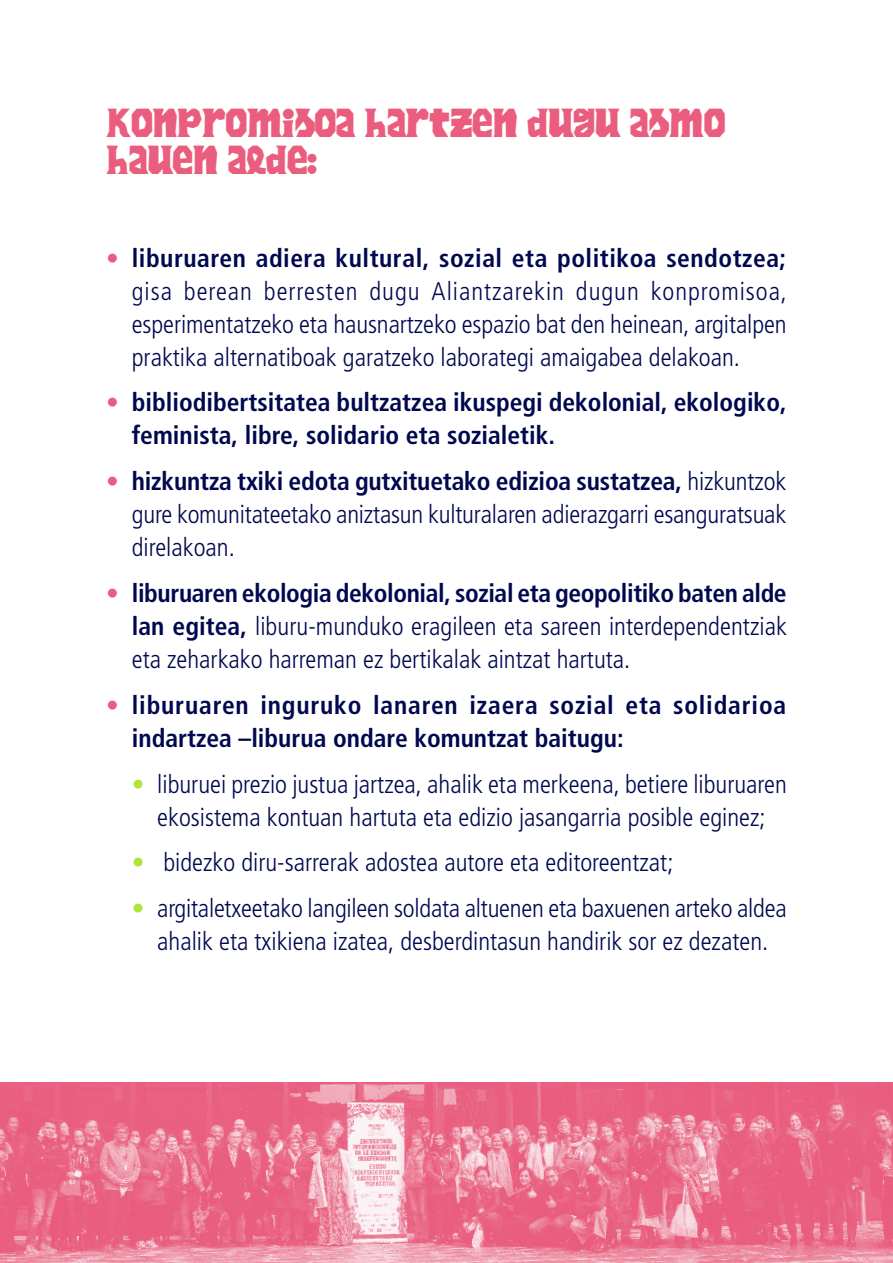
<style>
.page{position:relative;width:893px;height:1263px;background:#fff}
.page>*{position:absolute;margin:0;border:0;box-sizing:border-box;transform-origin:0 0}
.t1{font:40.5px/37.5px "Irunea";color:#eb5d7e}
.t2{font:25.5px/33px "Frutiger LT 47 Lt Cn";color:#00084f}
.t3{font:25.5px/33px "Frutiger LT 67 Bd Cn";color:#00084f}
.t4{font:25.5px/33px "Frutiger LT 67 Bd Cn";letter-spacing:.03em;color:#00084f}
.t5{font:25.5px "Frutiger LT 67 Bd Cn";letter-spacing:.02em;color:#00084f}
.s1{color:#eb5d7e}
.s2{font-family:"Frutiger LT 47 Lt Cn"}
.s3{font-family:"Frutiger LT 67 Bd Cn"}
.s4{color:#afe53a}
</style>
<div class="page">
<img style="left:0;top:1082px;width:893px;height:181px">
<h1 class="t1" style="left:106px;top:106px;width:621px">KONPROMISOA HARTZEN DUGU ASMO<br>HAUEN ALDE:</h1>
<p class="t5" style="left:106px;top:243px;width:681px"><span class="s1">•</span> liburuaren adiera kultural, sozial eta politikoa sendotzea;</p>
<p class="t2" style="left:132px;top:275px;width:657px;text-align:justify">gisa berean berresten dugu Aliantzarekin dugun konpromisoa, esperimentatzeko eta hausnartzeko espazio bat den heinean, argitalpen praktika alternatiboak garatzeko laborategi amaigabea delakoan.</p>
<p class="t3" style="left:132px;top:386px;width:656px;text-indent:-26px"><span class="s1">•</span> bibliodibertsitatea bultzatzea ikuspegi dekolonial, ekologiko, feminista, libre, solidario eta sozialetik.</p>
<p class="t3" style="left:106px;top:465px;width:681px"><span class="s1">•</span> hizkuntza txiki edota gutxituetako edizioa sustatzea, <span class="s2">hizkuntzok</span></p>
<p class="t2" style="left:132px;top:498px;width:656px">gure komunitateetako aniztasun kulturalaren adierazgarri esanguratsuak direlakoan.</p>
<p class="t3" style="left:106px;top:577px;width:682px"><span class="s1">•</span> liburuaren ekologia dekolonial, sozial eta geopolitiko baten alde</p>
<p class="t2" style="left:132px;top:610px;width:657px"><span class="s3">lan egitea,</span> liburu-munduko eragileen eta sareen interdependentziak eta zeharkako harreman ez bertikalak aintzat hartuta.</p>
<p class="t4" style="left:132px;top:688px;width:656px;text-indent:-26px"><span class="s1">•</span> liburuaren inguruko lanaren izaera sozial eta solidarioa indartzea –liburua ondare komuntzat baitugu:</p>
<p class="t2" style="left:132px;top:767px;width:657px;text-align:center"><span class="s4">•</span> liburuei prezio justua jartzea, ahalik eta merkeena, betiere liburuaren ekosistema kontuan hartuta eta edizio jasangarria posible eginez;</p>
<p class="t2" style="left:132px;top:846px;width:543px"><span class="s4">•</span> bidezko diru-sarrerak adostea autore eta editoreentzat;</p>
<p class="t2" style="left:132px;top:892px;width:656px;text-align:center"><span class="s4">•</span> argitaletxeetako langileen soldata altuenen eta baxuenen arteko aldea ahalik eta txikiena izatea, desberdintasun handirik sor ez dezaten.</p>
</div>
